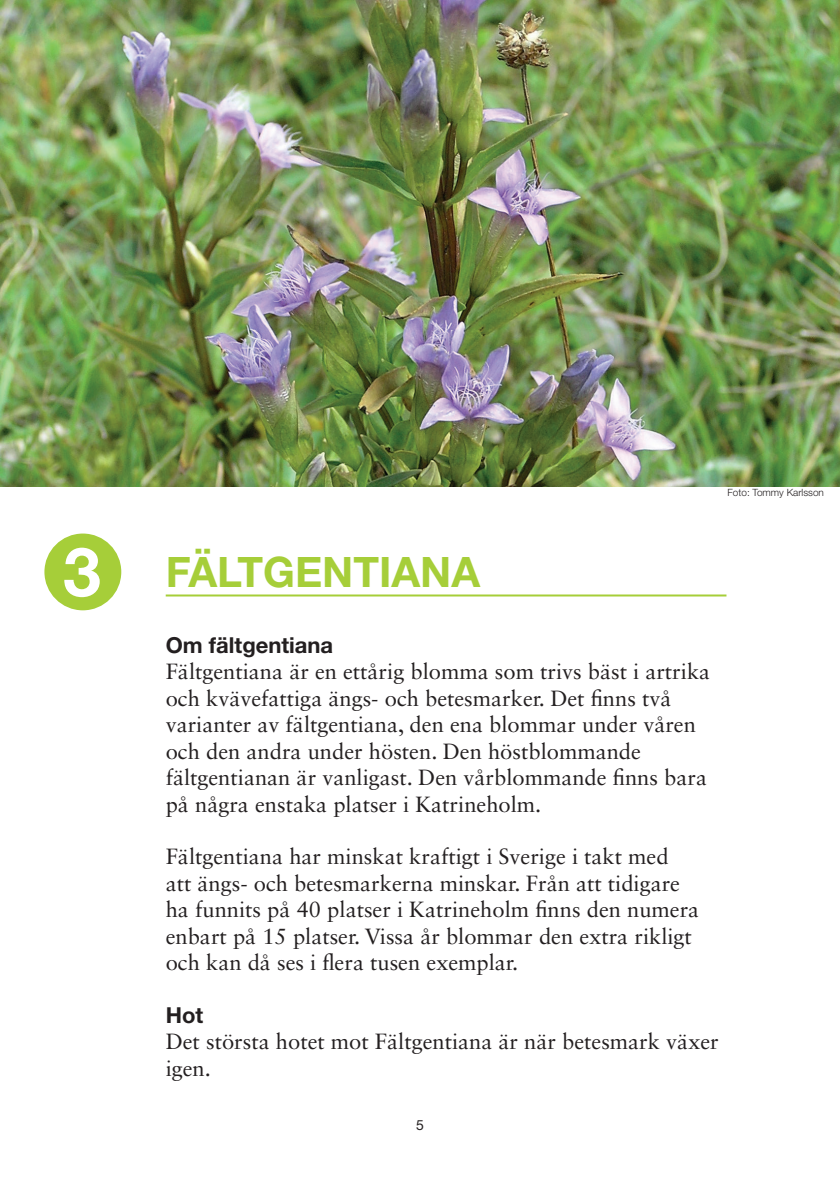
<style>
.page{position:relative;width:840px;height:1191px;background:#fff}
.page>*{position:absolute;margin:0;border:0;box-sizing:border-box;transform-origin:0 0}
.t1{font:700 42px "Helvetica Neue LT Std";color:#a6ce39}
.t2{font:22px/26.4px "Sabon LT Std";color:#231f20}
.t3{font:700 22px "Helvetica Neue LT Std";color:#231f20}
.t4{font:14px "Helvetica Neue LT Std";color:#231f20}
.t5{font:300 10px "Helvetica Neue LT Std";color:#231f20}
.s1{font-size:68px;color:#fff}
</style>
<div class="page">
<img style="left:1px;top:0;width:838px;height:486px">
<img style="left:0;top:0;width:1px;height:486px">
<div style="left:44px;top:533px;width:77px;height:77px;background:#a6ce39;border-radius:50%"></div>
<hr style="left:166px;top:594px;width:560px;height:2px;background:#a6ce39">
<p class="t5" style="left:727px;top:486px;width:98px">Foto: Tommy Karlsson</p>
<h1 class="t1" style="left:63px;top:546px;width:418px"><span class="s1">3</span> FÄLTGENTIANA</h1>
<p class="t3" style="left:166px;top:631px;width:169px">Om fältgentiana</p>
<p class="t2" style="left:166px;top:658px;width:545px">Fältgentiana är en ettårig blomma som trivs bäst i artrika och kvävefattiga ängs- och betesmarker. Det finns två varianter av fältgentiana, den ena blommar under våren och den andra under hösten. Den höstblommande fältgentianan är vanligast. Den vårblommande finns bara på några enstaka platser i Katrineholm.</p>
<p class="t2" style="left:166px;top:843px;width:535px">Fältgentiana har minskat kraftigt i Sverige i takt med att ängs- och betesmarkerna minskar. Från att tidigare ha funnits på 40 platser i Katrineholm finns den numera enbart på 15 platser. Vissa år blommar den extra rikligt och kan då ses i flera tusen exemplar.</p>
<p class="t3" style="left:166px;top:1001px;width:39px">Hot</p>
<p class="t2" style="left:166px;top:1028px;width:554px">Det största hotet mot Fältgentiana är när betesmark växer igen.</p>
<p class="t4" style="left:416px;top:1117px;width:9px">5</p>
</div>
